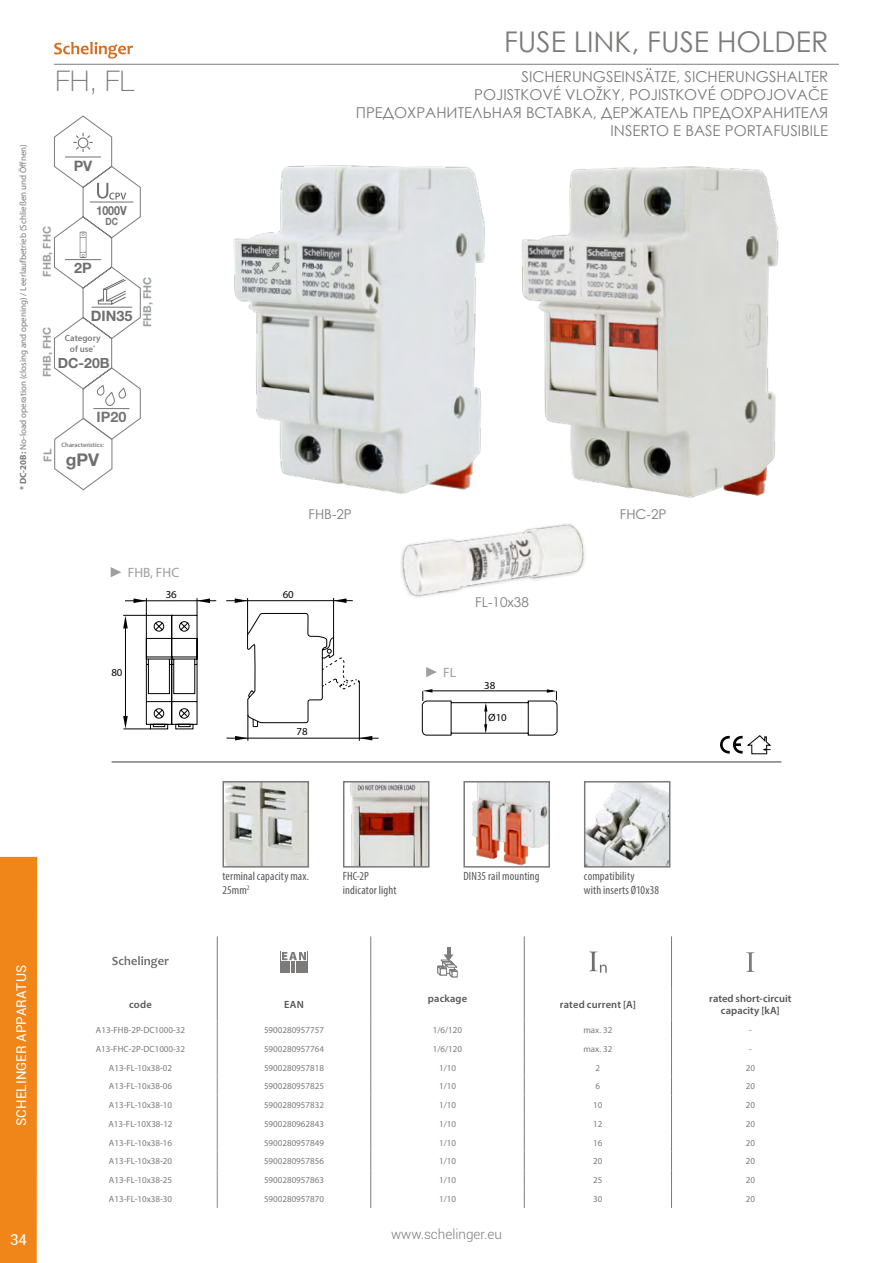
<style>
.page{position:relative;width:893px;height:1263px;background:#fff}
.page>*{position:absolute;margin:0;border:0;box-sizing:border-box;transform-origin:0 0}
.t1{font:28.5px "Century Gothic";color:#7b7b7a}
.t2{font:100 28.5px "Helvetica Neue LT Pro";color:#7b7b7a}
.t3{font:700 17.55px "Helvetica Neue LT Pro";color:#706f6f}
.t4{font:15px/18px "Century Gothic";color:#7b7b7a;text-align:right}
.t5{font:15px "Roboto";color:#fff}
.t6{font:700 14.4px "Helvetica Neue LT Pro";color:#706f6f}
.t7{font:700 14.4px "Helvetica Neue LT Pro";color:#747576}
.t8{font:700 14.1px "Helvetica Neue LT Pro";color:#706f6f}
.t9{font:13.5px "Century Gothic";color:#7b7b7a}
.t10{font:13.5px "Roboto";letter-spacing:.01em;color:#fff}
.t11{font:300 13.5px "Roboto";color:#7b7b7a}
.t12{font:13.5px "Myriad Pro";color:#9d9d9c}
.t13{font:700 12.45px "Helvetica Neue LT Pro";color:#706f6f;scale:.85 1}
.t14{font:condensed 12px/13.5px "Myriad Pro";letter-spacing:.01em;color:#575756}
.t15{font:700 10.8px "Helvetica Neue LT Pro";color:#9c9f9f}
.t16{font:10.65px "Myriad Pro";color:#020203}
.t17{font:600 10.5px/12.6px "Myriad Pro";letter-spacing:.01em;color:#575756;text-align:center}
.t18{font:700 10.05px "Helvetica Neue LT Pro";color:#747576;scale:.85 1}
.t19{font:9px "Myriad Pro";color:#7b7b7a}
.t20{font:600 9px/10.8px "Myriad Pro";color:#7b7b7a;text-align:center}
.t21{font:600 6.45px "Myriad Pro";color:#7b7b7a}
.s1{font-weight:700}
</style>
<div class="page">
<hr style="left:54px;top:64px;width:785px;height:1px;background:#7a7c7b">
<svg style="left:54px;top:42px;width:79px;height:17px"></svg>
<img style="left:233px;top:165px;width:252px;height:327px">
<img style="left:389px;top:482px;width:196px;height:116px">
<img style="left:519px;top:166px;width:260px;height:343px">
<hr style="left:217px;top:936px;width:1px;height:52px;background:#7b7b7a">
<hr style="left:370px;top:936px;width:1px;height:52px;background:#7b7b7a">
<hr style="left:524px;top:936px;width:1px;height:52px;background:#7b7b7a">
<hr style="left:671px;top:936px;width:1px;height:52px;background:#7b7b7a">
<hr style="left:217px;top:988px;width:1px;height:32px;background:#7b7b7a">
<hr style="left:370px;top:988px;width:1px;height:32px;background:#7b7b7a">
<hr style="left:524px;top:988px;width:1px;height:32px;background:#7b7b7a">
<hr style="left:671px;top:988px;width:1px;height:32px;background:#878787">
<svg style="left:370px;top:1020px;width:1px;height:188px"></svg>
<svg style="left:524px;top:1020px;width:1px;height:188px"></svg>
<svg style="left:671px;top:1020px;width:1px;height:188px"></svg>
<svg style="left:217px;top:1020px;width:1px;height:188px"></svg>
<svg style="left:112px;top:956px;width:57px;height:12px"></svg>
<svg style="left:280px;top:951px;width:28px;height:22px"></svg>
<svg style="left:437px;top:947px;width:21px;height:31px"></svg>
<svg style="left:589px;top:951px;width:18px;height:22px"></svg>
<svg style="left:746px;top:952px;width:9px;height:20px"></svg>
<img style="left:350px;top:784px;width:76px;height:80px">
<div style="left:343px;top:781px;width:86px;height:86px;border:2px solid #7a7a7a"></div>
<img style="left:472px;top:784px;width:75px;height:80px">
<div style="left:463px;top:781px;width:87px;height:86px;border:2px solid #7a7a7a"></div>
<img style="left:587px;top:784px;width:80px;height:80px">
<div style="left:584px;top:781px;width:86px;height:86px;border:2px solid #7a7a7a"></div>
<img style="left:225px;top:784px;width:81px;height:80px">
<div style="left:222px;top:781px;width:87px;height:86px;border:2px solid #7a7a7a"></div>
<hr style="left:125px;top:600px;width:91px;height:1px;background:#020203">
<svg style="left:123px;top:598px;width:87px;height:132px"></svg>
<hr style="left:226px;top:738px;width:153px;height:1px;background:#020203">
<svg style="left:235px;top:613px;width:137px;height:128px"></svg>
<hr style="left:333px;top:598px;width:1px;height:40px;background:#020203">
<hr style="left:247px;top:598px;width:1px;height:38px;background:#020203">
<hr style="left:226px;top:600px;width:127px;height:1px;background:#020203">
<svg style="left:235px;top:598px;width:13px;height:5px"></svg>
<svg style="left:334px;top:598px;width:13px;height:5px"></svg>
<svg style="left:111px;top:567px;width:10px;height:10px"></svg>
<svg style="left:422px;top:689px;width:135px;height:46px"></svg>
<svg style="left:426px;top:667px;width:11px;height:10px"></svg>
<hr style="left:112px;top:761px;width:669px;height:1px;background:#7a7c7b">
<svg style="left:720px;top:735px;width:51px;height:19px"></svg>
<div style="left:0;top:857px;width:37px;height:406px;background:#f0851a"></div>
<svg style="left:54px;top:115px;width:87px;height:376px"></svg>
<h1 class="t2" style="left:56px;top:65px;width:80px">FH, FL</h1>
<p class="t19" style="left:18px;top:490px;width:347px;rotate:-90deg"><span class="s1">* DC-20B:</span> No-load operation (closing and opening) / Leerlaufbetrieb (Schließen und Öffnen)</p>
<h3 class="t6" style="left:74px;top:156px;width:20px">PV</h3>
<p class="t15" style="left:40px;top:277px;width:52px;rotate:-90deg">FHB, FHC</p>
<h3 class="t13" style="left:96px;top:203px;width:37px">1000V</h3>
<p class="t18" style="left:105px;top:215px;width:16px">DC</p>
<h3 class="t6" style="left:74px;top:259px;width:19px">2P</h3>
<h3 class="t6" style="left:91px;top:307px;width:43px">DIN35</h3>
<p class="t15" style="left:40px;top:377px;width:52px;rotate:-90deg">FHB, FHC</p>
<p class="t20" style="left:65px;top:333px;width:37px">Category of use<sup>*</sup></p>
<h3 class="t8" style="left:58px;top:355px;width:53px">DC-20B</h3>
<p class="t15" style="left:141px;top:327px;width:52px;rotate:-90deg">FHB, FHC</p>
<h3 class="t7" style="left:97px;top:408px;width:31px">IP20</h3>
<p class="t21" style="left:62px;top:441px;width:44px">Characteristics:</p>
<p class="t15" style="left:41px;top:462px;width:14px;rotate:-90deg">FL</p>
<h2 class="t3" style="left:66px;top:449px;width:35px">gPV</h2>
<h3 class="t12" style="left:128px;top:564px;width:53px">FHB, FHC</h3>
<p class="t16" style="left:111px;top:666px;width:13px">80</p>
<p class="t16" style="left:166px;top:588px;width:13px">36</p>
<h1 class="t1" style="left:504px;top:22px;width:326px">FUSE LINK, FUSE HOLDER</h1>
<h3 class="t4" style="left:356px;top:67px;width:474px">SICHERUNGSEINSÄTZE, SICHERUNGSHALTER<br>POJISTKOVÉ VLOŽKY, POJISTKOVÉ ODPOJOVAČE ПРЕДОХРАНИТЕЛЬНАЯ ВСТАВКА, ДЕРЖАТЕЛЬ ПРЕДОХРАНИТЕЛЯ INSERTO E BASE PORTAFUSIBILE</h3>
<h3 class="t9" style="left:308px;top:504px;width:45px">FHB-2P</h3>
<h3 class="t9" style="left:620px;top:504px;width:48px">FHC-2P</h3>
<p class="t16" style="left:283px;top:588px;width:13px">60</p>
<h3 class="t9" style="left:475px;top:593px;width:55px">FL-10x38</h3>
<h3 class="t12" style="left:443px;top:664px;width:14px">FL</h3>
<p class="t16" style="left:484px;top:678px;width:13px">38</p>
<p class="t16" style="left:488px;top:711px;width:20px">Ø10</p>
<p class="t16" style="left:297px;top:725px;width:13px">78</p>
<h3 class="t10" style="left:12px;top:1126px;width:163px;rotate:-90deg">SCHELINGER APPARATUS</h3>
<h3 class="t5" style="left:10px;top:1229px;width:18px">34</h3>
<h3 class="t14" style="left:222px;top:869px;width:88px">terminal capacity max.<br>25mm<sup>2</sup></h3>
<h3 class="t14" style="left:343px;top:869px;width:55px">FHC-2P indicator light</h3>
<h3 class="t14" style="left:463px;top:869px;width:78px">DIN35 rail mounting</h3>
<h3 class="t14" style="left:584px;top:869px;width:77px">compatibility<br>with inserts Ø10x38</h3>
<p class="t17" style="left:129px;top:998px;width:24px">code</p>
<p class="t17" style="left:284px;top:998px;width:21px">EAN</p>
<p class="t17" style="left:428px;top:992px;width:41px">package</p>
<p class="t17" style="left:560px;top:998px;width:77px">rated current [A]</p>
<p class="t17" style="left:709px;top:992px;width:84px">rated short-circuit capacity [kA]</p>
<p class="t19" style="left:96px;top:1024px;width:91px">A13-FHB-2P-DC1000-32</p>
<p class="t19" style="left:264px;top:1024px;width:62px">5900280957757</p>
<p class="t19" style="left:433px;top:1024px;width:31px">1/6/120</p>
<p class="t19" style="left:583px;top:1024px;width:31px">max. 32</p>
<p class="t19" style="left:749px;top:1024px;width:4px">-</p>
<p class="t19" style="left:96px;top:1043px;width:91px">A13-FHC-2P-DC1000-32</p>
<p class="t19" style="left:264px;top:1043px;width:62px">5900280957764</p>
<p class="t19" style="left:433px;top:1043px;width:31px">1/6/120</p>
<p class="t19" style="left:583px;top:1043px;width:31px">max. 32</p>
<p class="t19" style="left:749px;top:1043px;width:4px">-</p>
<p class="t19" style="left:109px;top:1062px;width:65px">A13-FL-10x38-02</p>
<p class="t19" style="left:264px;top:1062px;width:62px">5900280957818</p>
<p class="t19" style="left:439px;top:1062px;width:18px">1/10</p>
<p class="t19" style="left:596px;top:1062px;width:6px">2</p>
<p class="t19" style="left:746px;top:1062px;width:11px">20</p>
<p class="t19" style="left:109px;top:1081px;width:65px">A13-FL-10x38-06</p>
<p class="t19" style="left:264px;top:1081px;width:62px">5900280957825</p>
<p class="t19" style="left:439px;top:1081px;width:18px">1/10</p>
<p class="t19" style="left:596px;top:1081px;width:6px">6</p>
<p class="t19" style="left:746px;top:1081px;width:11px">20</p>
<p class="t19" style="left:109px;top:1099px;width:65px">A13-FL-10x38-10</p>
<p class="t19" style="left:264px;top:1099px;width:62px">5900280957832</p>
<p class="t19" style="left:439px;top:1099px;width:18px">1/10</p>
<p class="t19" style="left:593px;top:1099px;width:11px">10</p>
<p class="t19" style="left:746px;top:1099px;width:11px">20</p>
<p class="t19" style="left:108px;top:1118px;width:66px">A13-FL-10X38-12</p>
<p class="t19" style="left:264px;top:1118px;width:62px">5900280962843</p>
<p class="t19" style="left:439px;top:1118px;width:18px">1/10</p>
<p class="t19" style="left:593px;top:1118px;width:11px">12</p>
<p class="t19" style="left:746px;top:1118px;width:11px">20</p>
<p class="t19" style="left:109px;top:1137px;width:65px">A13-FL-10x38-16</p>
<p class="t19" style="left:264px;top:1137px;width:62px">5900280957849</p>
<p class="t19" style="left:439px;top:1137px;width:18px">1/10</p>
<p class="t19" style="left:593px;top:1137px;width:11px">16</p>
<p class="t19" style="left:746px;top:1137px;width:11px">20</p>
<p class="t19" style="left:109px;top:1156px;width:65px">A13-FL-10x38-20</p>
<p class="t19" style="left:264px;top:1156px;width:62px">5900280957856</p>
<p class="t19" style="left:439px;top:1156px;width:18px">1/10</p>
<p class="t19" style="left:593px;top:1156px;width:11px">20</p>
<p class="t19" style="left:746px;top:1156px;width:11px">20</p>
<p class="t19" style="left:109px;top:1174px;width:65px">A13-FL-10x38-25</p>
<p class="t19" style="left:264px;top:1174px;width:62px">5900280957863</p>
<p class="t19" style="left:439px;top:1174px;width:18px">1/10</p>
<p class="t19" style="left:593px;top:1174px;width:11px">25</p>
<p class="t19" style="left:746px;top:1174px;width:11px">20</p>
<p class="t19" style="left:109px;top:1193px;width:65px">A13-FL-10x38-30</p>
<p class="t19" style="left:264px;top:1193px;width:62px">5900280957870</p>
<p class="t19" style="left:439px;top:1193px;width:18px">1/10</p>
<p class="t19" style="left:593px;top:1193px;width:11px">30</p>
<p class="t19" style="left:746px;top:1193px;width:11px">20</p>
<h3 class="t11" style="left:391px;top:1224px;width:112px">www.schelinger.eu</h3>
</div>
